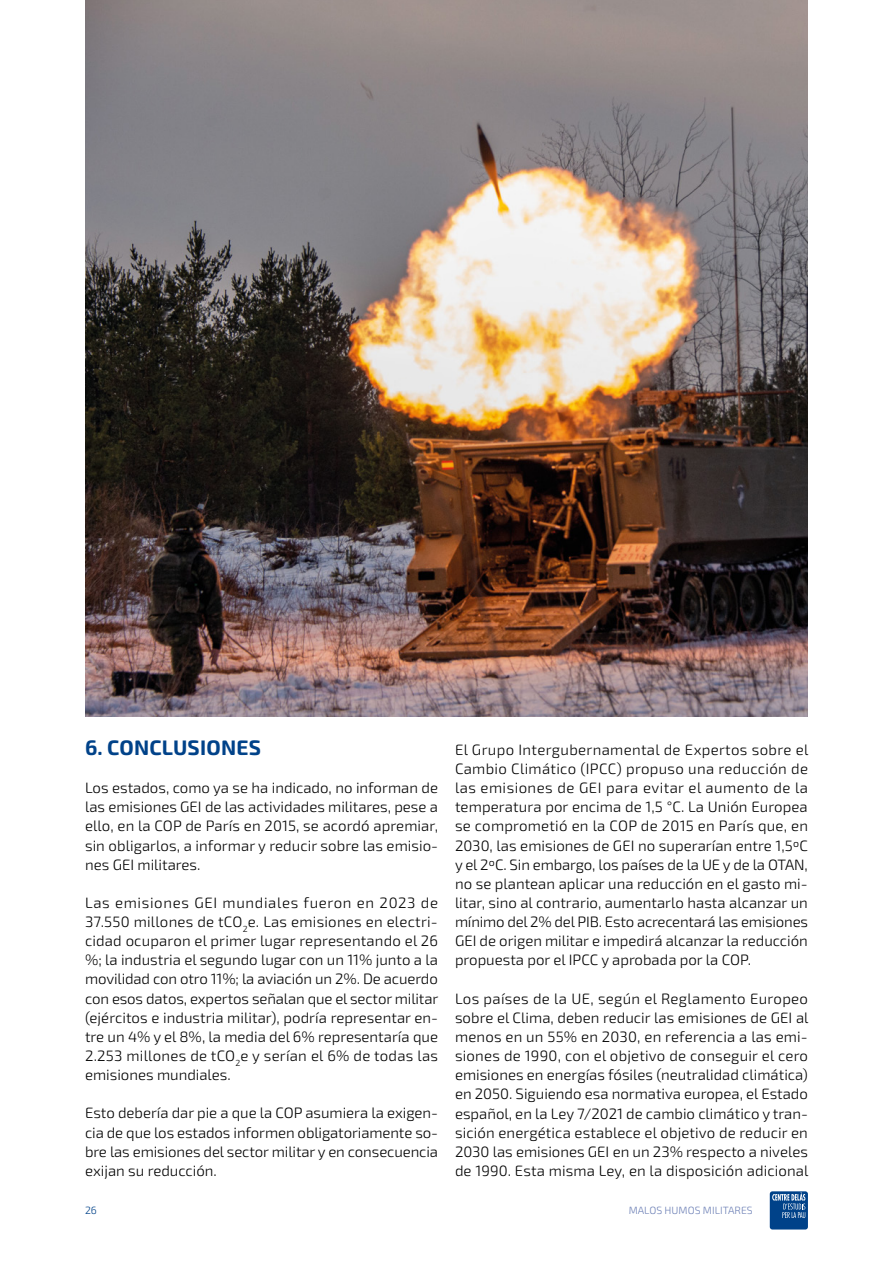
<style>
.page{position:relative;width:893px;height:1263px;background:#fff}
.page>*{position:absolute;margin:0;border:0;box-sizing:border-box;transform-origin:0 0}
.t1{font:700 21px "Exo 2.0";letter-spacing:.01em;color:#004289}
.t2{font:300 15px/19.2px "Exo 2.0";color:#000;text-align:justify}
.t3{font:300 10.5px "Exo 2.0";color:#6d80b6}
.t4{font:300 10.5px "Exo 2.0";color:#004289}
</style>
<div class="page">
<div style="left:770px;top:1191px;width:38px;height:38px;background:#004289;border-radius:3px"></div>
<svg style="left:772px;top:1192px;width:33px;height:26px"></svg>
<img style="left:85px;top:0;width:723px;height:716px">
<h1 class="t1" style="left:85px;top:735px;width:177px">6. CONCLUSIONES</h1>
<p class="t2" style="left:85px;top:778px;width:355px">Los estados, como ya se ha indicado, no informan de las emisiones GEI de las actividades militares, pese a ello, en la COP de París en 2015, se acordó apremiar, sin obligarlos, a informar y reducir sobre las emisio&shy;nes GEI militares.</p>
<p class="t2" style="left:85px;top:893px;width:355px">Las emisiones GEI mundiales fueron en 2023 de 37.550 millones de tCO<sub>2</sub>e. Las emisiones en electri&shy;cidad ocuparon el primer lugar representando el 26 %; la industria el segundo lugar con un 11% junto a la movilidad con otro 11%; la aviación un 2%. De acuerdo con esos datos, expertos señalan que el sector militar (ejércitos e industria militar), podría representar en&shy;tre un 4% y el 8%, la media del 6% representaría que 2.253 millones de tCO<sub>2</sub>e y serían el 6% de todas las emisiones mundiales.</p>
<p class="t2" style="left:85px;top:1104px;width:355px">Esto debería dar pie a que la COP asumiera la exigen&shy;cia de que los estados informen obligatoriamente so&shy;bre las emisiones del sector militar y en consecuencia exijan su reducción.</p>
<p class="t2" style="left:455px;top:740px;width:355px">El Grupo Intergubernamental de Expertos sobre el Cambio Climático (IPCC) propuso una reducción de las emisiones de GEI para evitar el aumento de la temperatura por encima de 1,5 °C. La Unión Europea se comprometió en la COP de 2015 en París que, en 2030, las emisiones de GEI no superarían entre 1,5ºC y el 2ºC. Sin embargo, los países de la UE y de la OTAN, no se plantean aplicar una reducción en el gasto mi&shy;litar, sino al contrario, aumentarlo hasta alcanzar un mínimo del 2% del PIB. Esto acrecentará las emisiones GEI de origen militar e impedirá alcanzar la reducción propuesta por el IPCC y aprobada por la COP.</p>
<p class="t2" style="left:455px;top:989px;width:355px">Los países de la UE, según el Reglamento Europeo sobre el Clima, deben reducir las emisiones de GEI al menos en un 55% en 2030, en referencia a las emi&shy;siones de 1990, con el objetivo de conseguir el cero emisiones en energías fósiles (neutralidad climática) en 2050. Siguiendo esa normativa europea, el Estado español, en la Ley 7/2021 de cambio climático y tran&shy;sición energética establece el objetivo de reducir en 2030 las emisiones GEI en un 23% respecto a niveles de 1990. Esta misma Ley, en la disposición adicional</p>
<p class="t4" style="left:85px;top:1204px;width:13px">26</p>
<p class="t3" style="left:629px;top:1204px;width:126px">MALOS HUMOS MILITARES</p>
</div>
